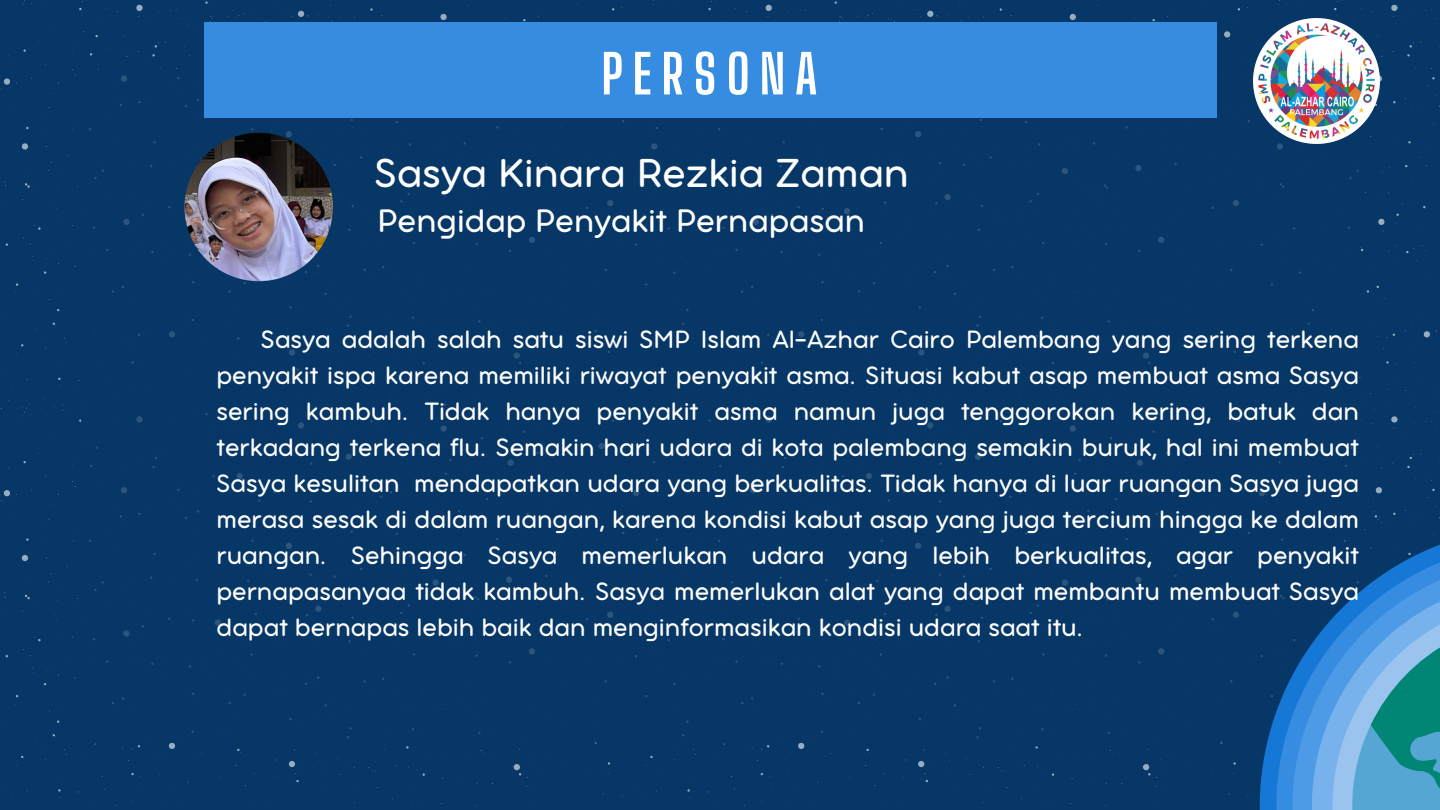
<style>
.page{position:relative;width:1440px;height:810px;background:#063766}
.page>*{position:absolute;margin:0;border:0;box-sizing:border-box;transform-origin:0 0}
.t1{font:700 53.2px "Big Shoulders Display";letter-spacing:.185em;color:#fff}
.t2{font:43.9px "Aristotelica Pro Tx";color:#fff}
.t3{font:35.4px "Aristotelica Pro Tx";color:#fff}
.t4{font:27.2px/36px "Aristotelica Pro Tx";color:#fff;text-align:justify}
</style>
<div class="page">
<svg style="left:22px;top:143px;width:6px;height:7px"></svg>
<svg style="left:1px;top:78px;width:16px;height:12px"></svg>
<svg style="left:136px;top:5px;width:7px;height:12px"></svg>
<svg style="left:298px;top:11px;width:11px;height:6px"></svg>
<svg style="left:440px;top:14px;width:7px;height:6px"></svg>
<svg style="left:25px;top:183px;width:8px;height:8px"></svg>
<svg style="left:798px;top:743px;width:6px;height:6px"></svg>
<svg style="left:1142px;top:759px;width:19px;height:19px"></svg>
<svg style="left:918px;top:761px;width:12px;height:21px"></svg>
<svg style="left:1391px;top:416px;width:11px;height:17px"></svg>
<svg style="left:1376px;top:487px;width:8px;height:6px"></svg>
<svg style="left:1374px;top:511px;width:8px;height:12px"></svg>
<svg style="left:766px;top:5px;width:7px;height:12px"></svg>
<svg style="left:927px;top:11px;width:12px;height:6px"></svg>
<svg style="left:1069px;top:14px;width:7px;height:6px"></svg>
<svg style="left:1218px;top:31px;width:12px;height:9px"></svg>
<svg style="left:1377px;top:216px;width:7px;height:9px"></svg>
<svg style="left:1424px;top:331px;width:6px;height:6px"></svg>
<svg style="left:1391px;top:5px;width:7px;height:12px"></svg>
<svg style="left:1379px;top:76px;width:3px;height:12px"></svg>
<svg style="left:1367px;top:286px;width:18px;height:13px"></svg>
<svg style="left:22px;top:555px;width:6px;height:6px"></svg>
<svg style="left:1px;top:490px;width:16px;height:11px"></svg>
<svg style="left:169px;top:743px;width:6px;height:6px"></svg>
<svg style="left:512px;top:764px;width:9px;height:11px"></svg>
<svg style="left:289px;top:761px;width:12px;height:21px"></svg>
<svg style="left:25px;top:595px;width:8px;height:8px"></svg>
<div style="left:205px;top:22px;width:1012px;height:96px;background:#358ce1"></div>
<svg style="left:1248px;top:532px;width:192px;height:278px"></svg>
<svg style="left:1324px;top:598px;width:116px;height:212px;background:#4e9fcb"></svg>
<img style="left:184px;top:133px;width:149px;height:148px">
<img style="left:1254px;top:18px;width:125px;height:126px">
<p class="t1" style="left:601px;top:42px;width:217px">PERSONA</p>
<p class="t2" style="left:374px;top:159px;width:536px">Sasya Kinara Rezkia Zaman</p>
<p class="t3" style="left:378px;top:210px;width:489px">Pengidap Penyakit Pernapasan</p>
<p class="t4" style="left:217px;top:323px;width:1144px;text-indent:44px">Sasya adalah salah satu siswi SMP Islam Al-Azhar Cairo Palembang yang sering terkena penyakit ispa karena memiliki riwayat penyakit asma. Situasi kabut asap membuat asma Sasya sering kambuh. Tidak hanya penyakit asma namun juga tenggorokan kering, batuk dan terkadang terkena flu. Semakin hari udara di kota palembang semakin buruk, hal ini membuat Sasya kesulitan mendapatkan udara yang berkualitas. Tidak hanya di luar ruangan Sasya juga merasa sesak di dalam ruangan, karena kondisi kabut asap yang juga tercium hingga ke dalam ruangan. Sehingga Sasya memerlukan udara yang lebih berkualitas, agar penyakit pernapasanyaa tidak kambuh. Sasya memerlukan alat yang dapat membantu membuat Sasya dapat bernapas lebih baik dan menginformasikan kondisi udara saat itu.</p>
</div>
